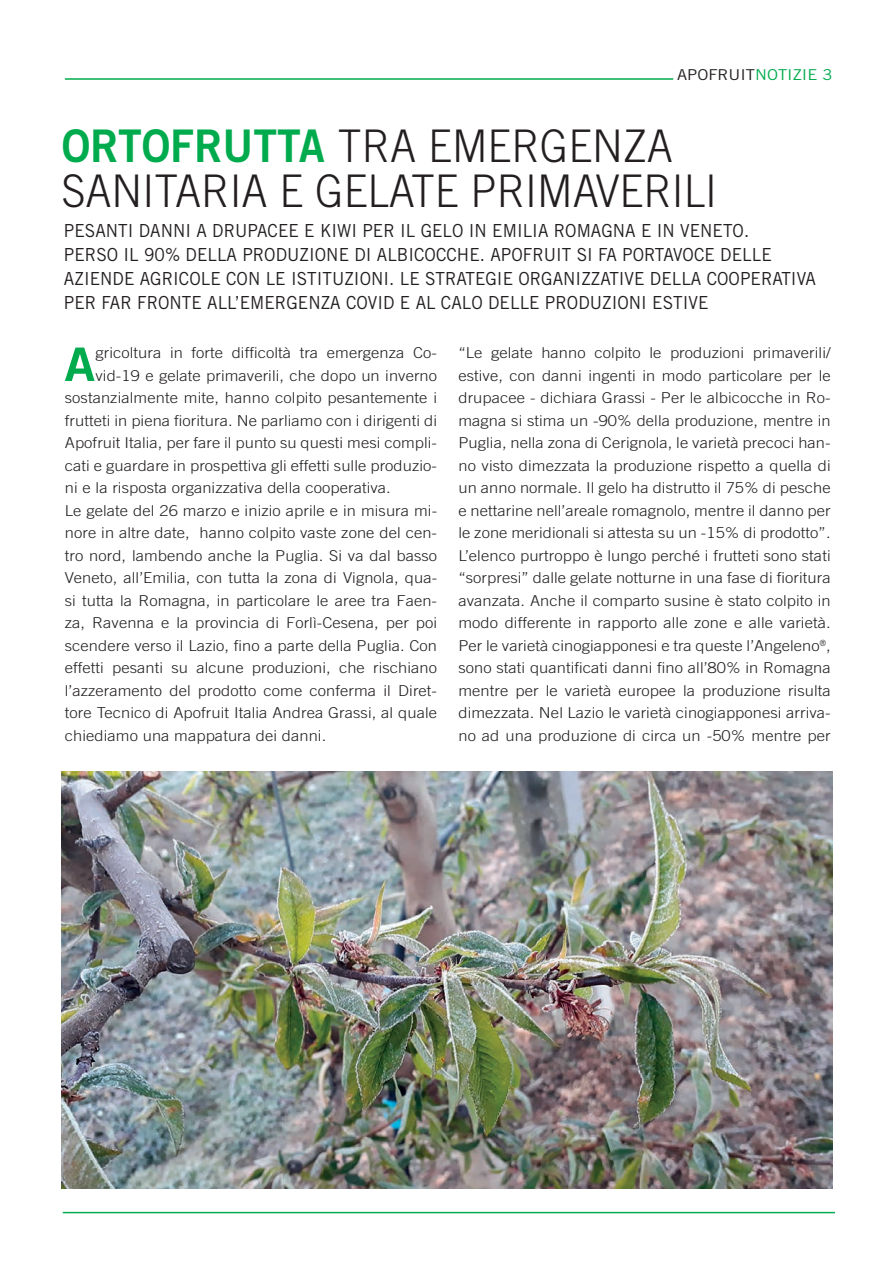
<style>
.page{position:relative;width:893px;height:1262px;background:#fff}
.page>*{position:absolute;margin:0;border:0;box-sizing:border-box;transform-origin:0 0}
.t1{font:46.2px "Trade Gothic LT Std Bd 2";color:#00ab4d;scale:1.1 1}
.t2{font:300 45px/45px "Trade Gothic LT Std";color:#231f20;scale:.95 1}
.t3{font:18px/24px "Trade Gothic LT Std";color:#231f20;scale:.95 1}
.t4{font:300 15px/22.5px "Trade Gothic LT Std";letter-spacing:.005em;color:#231f20;text-align:justify;scale:1.1 1}
.t5{font:15px "Trade Gothic LT Std";color:#231f20;scale:1.1 1}
.s1{color:#00ab4d}
.s2{font-family:"Trade Gothic LT Std Bd 2";font-weight:400;color:#00ab4d}
</style>
<div class="page">
<hr style="left:65px;top:78px;width:608px;height:2px;background:#00ab4d">
<hr style="left:63px;top:1212px;width:771px;height:1px;background:#00ab4d">
<img style="left:62px;top:772px;width:770px;height:417px">
<p class="t5" style="left:677px;top:66px;width:143px">APOFRUIT<span class="s1">NOTIZIE 3</span></p>
<h2 class="t2" style="left:62px;top:123px;width:691px"><span class="s2">ORTOFRUTTA</span> TRA EMERGENZA<br>SANITARIA E GELATE PRIMAVERILI</h2>
<p class="t3" style="left:64px;top:218px;width:793px">PESANTI DANNI A DRUPACEE E KIWI PER IL GELO IN EMILIA ROMAGNA E IN VENETO.<br>PERSO IL 90% DELLA PRODUZIONE DI ALBICOCCHE. APOFRUIT SI FA PORTAVOCE DELLE AZIENDE AGRICOLE CON LE ISTITUZIONI. LE STRATEGIE ORGANIZZATIVE DELLA COOPERATIVA PER FAR FRONTE ALL’EMERGENZA COVID E AL CALO DELLE PRODUZIONI ESTIVE</p>
<p class="t4" style="left:458px;top:342px;width:340px">“Le gelate hanno colpito le produzioni primaverili/ estive, con danni ingenti in modo particolare per le drupacee - dichiara Grassi - Per le albicocche in Ro&shy;magna si stima un -90% della produzione, mentre in Puglia, nella zona di Cerignola, le varietà precoci han&shy;no visto dimezzata la produzione rispetto a quella di un anno normale. Il gelo ha distrutto il 75% di pesche e nettarine nell’areale romagnolo, mentre il danno per le zone meridionali si attesta su un -15% di prodotto”.<br>L’elenco purtroppo è lungo perché i frutteti sono stati “sorpresi” dalle gelate notturne in una fase di fioritura avanzata. Anche il comparto susine è stato colpito in modo differente in rapporto alle zone e alle varietà.<br>Per le varietà cinogiapponesi e tra queste l’Angeleno<sup>®</sup>, sono stati quantificati danni fino all’80% in Romagna mentre per le varietà europee la produzione risulta dimezzata. Nel Lazio le varietà cinogiapponesi arriva&shy;no ad una produzione di circa un -50% mentre per</p>
<h1 class="t1" style="left:64px;top:336px;width:30px">A</h1>
<p class="t4" style="left:95px;top:342px;width:312px">gricoltura in forte difficoltà tra emergenza Co-</p>
<p class="t4" style="left:95px;top:364px;width:312px">vid-19 e gelate primaverili, che dopo un inverno</p>
<p class="t4" style="left:65px;top:387px;width:340px">sostanzialmente mite, hanno colpito pesantemente i</p>
<p class="t4" style="left:65px;top:409px;width:340px">frutteti in piena fioritura. Ne parliamo con i dirigenti di</p>
<p class="t4" style="left:65px;top:432px;width:340px">Apofruit Italia, per fare il punto su questi mesi compli-</p>
<p class="t4" style="left:65px;top:454px;width:340px">cati e guardare in prospettiva gli effetti sulle produzio-</p>
<p class="t4" style="left:65px;top:477px;width:298px">ni e la risposta organizzativa della cooperativa.</p>
<p class="t4" style="left:65px;top:499px;width:340px">Le gelate del 26 marzo e inizio aprile e in misura mi-</p>
<p class="t4" style="left:65px;top:522px;width:340px">nore in altre date, hanno colpito vaste zone del cen-</p>
<p class="t4" style="left:65px;top:544px;width:340px">tro nord, lambendo anche la Puglia. Si va dal basso</p>
<p class="t4" style="left:65px;top:567px;width:340px">Veneto, all’Emilia, con tutta la zona di Vignola, qua-</p>
<p class="t4" style="left:65px;top:589px;width:340px">si tutta la Romagna, in particolare le aree tra Faen-</p>
<p class="t4" style="left:65px;top:612px;width:340px">za, Ravenna e la provincia di Forlì-Cesena, per poi</p>
<p class="t4" style="left:65px;top:634px;width:340px">scendere verso il Lazio, fino a parte della Puglia. Con</p>
<p class="t4" style="left:65px;top:657px;width:340px">effetti pesanti su alcune produzioni, che rischiano</p>
<p class="t4" style="left:65px;top:679px;width:340px">l’azzeramento del prodotto come conferma il Diret-</p>
<p class="t4" style="left:65px;top:702px;width:340px">tore Tecnico di Apofruit Italia Andrea Grassi, al quale</p>
<p class="t4" style="left:65px;top:724px;width:239px">chiediamo una mappatura dei danni.</p>
</div>
